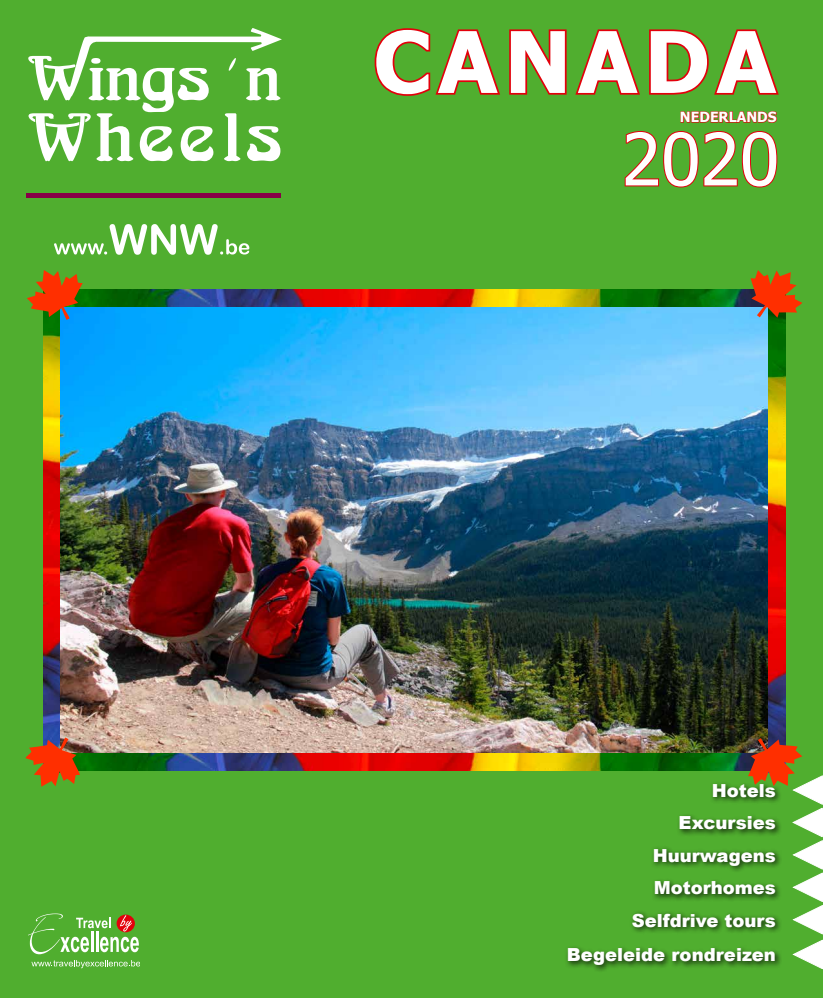
<style>
.page{position:relative;width:823px;height:998px;background:#fff}
.page>*{position:absolute;margin:0;border:0;box-sizing:border-box;transform-origin:0 0}
.t1{font:700 85px "Tahoma";letter-spacing:.08em;color:#fff}
.t2{font:72px "Tahoma";color:#fff}
.t3{font:900 18px/32.4px "Arial";color:#fff;text-align:right}
.t4{font:700 14px "Tahoma";color:#fff}
</style>
<div class="page">
<div style="left:0;top:0;width:822px;height:998px;background:#50ae2f"></div>
<svg style="left:374px;top:28px;width:405px;height:68px"></svg>
<svg style="left:28px;top:913px;width:111px;height:41px"></svg>
<svg style="left:31px;top:960px;width:109px;height:8px"></svg>
<svg style="left:54px;top:224px;width:195px;height:31px"></svg>
<svg style="left:28px;top:28px;width:254px;height:133px"></svg>
<div style="left:27px;top:193px;width:254px;height:5px;background:#870047"></div>
<svg style="left:624px;top:131px;width:153px;height:57px"></svg>
<img style="left:60px;top:307px;width:707px;height:446px">
<img style="left:82px;top:290px;width:668px;height:17px">
<img style="left:80px;top:753px;width:667px;height:17px">
<img style="left:44px;top:320px;width:16px;height:417px">
<img style="left:767px;top:318px;width:17px;height:420px">
<svg style="left:27px;top:270px;width:55px;height:50px"></svg>
<svg style="left:750px;top:270px;width:51px;height:48px"></svg>
<svg style="left:747px;top:738px;width:75px;height:231px"></svg>
<svg style="left:25px;top:737px;width:55px;height:50px"></svg>
<div style="left:709px;top:780px;width:73px;height:24px;background:#000;opacity:.75"></div>
<div style="left:650px;top:845px;width:131px;height:28px;background:#000;opacity:.75"></div>
<div style="left:651px;top:878px;width:130px;height:24px;background:#000;opacity:.75"></div>
<div style="left:629px;top:910px;width:152px;height:24px;background:#000;opacity:.75"></div>
<div style="left:676px;top:813px;width:105px;height:24px;background:#000;opacity:.75"></div>
<div style="left:564px;top:945px;width:217px;height:27px;background:#000;opacity:.75"></div>
<svg style="left:680px;top:111px;width:96px;height:12px"></svg>
<h1 class="t1" style="left:373px;top:2px;width:404px">CANADA</h1>
<h2 class="t2" style="left:621px;top:111px;width:159px">2020</h2>
<p class="t4" style="left:679px;top:107px;width:98px">NEDERLANDS</p>
<p class="t3" style="left:711px;top:774px;width:65px">Hotels</p>
<p class="t3" style="left:678px;top:806px;width:99px">Excursies</p>
<p class="t3" style="left:631px;top:838px;width:145px">Huurwagens<br>Motorhomes<br>Selfdrive tours</p>
<p class="t3" style="left:566px;top:938px;width:210px">Begeleide rondreizen</p>
</div>
